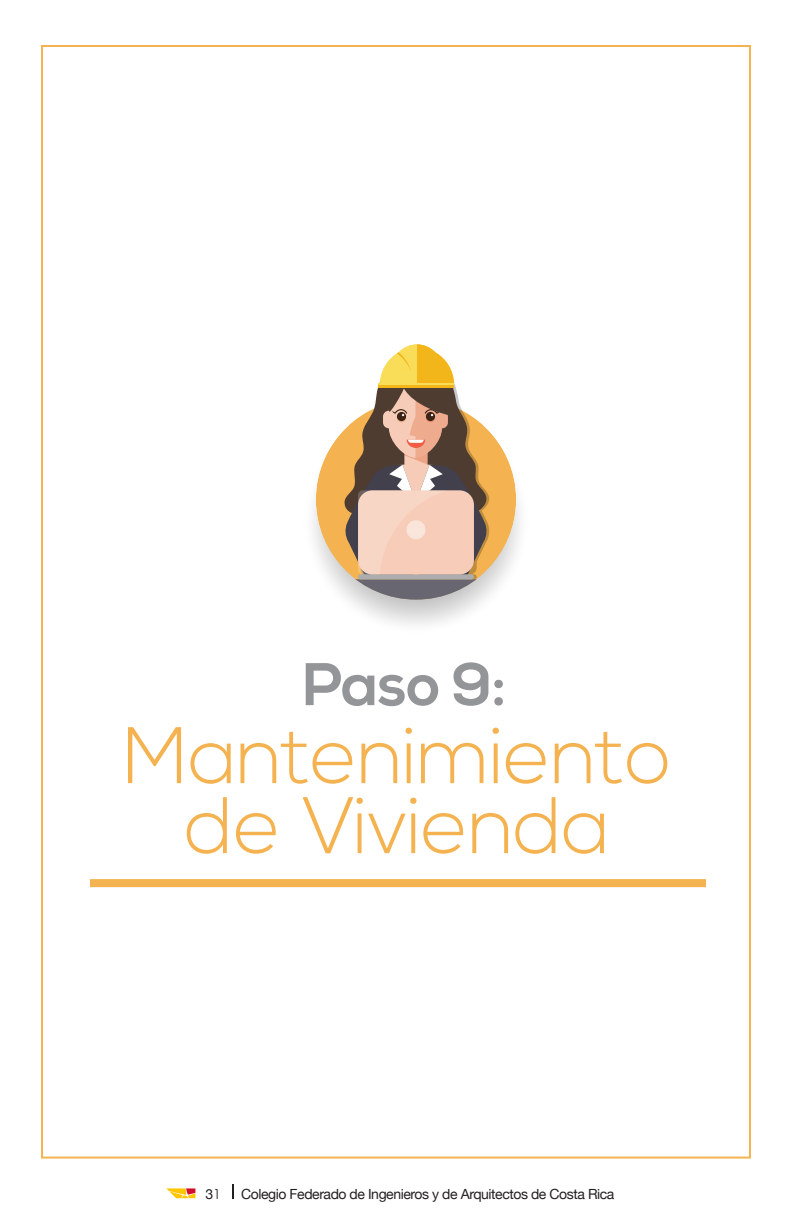
<style>
.page{position:relative;width:792px;height:1224px;background:#fff}
.page>*{position:absolute;margin:0;border:0;box-sizing:border-box;transform-origin:0 0}
.t1{font:300 80px/70px "Nexa";letter-spacing:-.01em;color:#f4b350;text-align:center}
.t2{font:700 60px "Nexa";color:#939598}
.t3{font:14px "Helvetica Neue";letter-spacing:-.03em;color:#231f20}
.s1{font-family:"Futura BT";font-weight:300}
</style>
<div class="page">
<svg style="left:233px;top:1185px;width:1px;height:14px"></svg>
<svg style="left:166px;top:1188px;width:29px;height:10px"></svg>
<div style="left:90px;top:879px;width:616px;height:8px;border:4px solid #f4b350"></div>
<svg style="left:304px;top:408px;width:224px;height:225px"></svg>
<svg style="left:316px;top:437px;width:200px;height:163px"></svg>
<svg style="left:338px;top:429px;width:166px;height:171px;background:#f1be70"></svg>
<svg style="left:335px;top:579px;width:166px;height:21px;background:#a4a2a7"></svg>
<div style="left:358px;top:574px;width:116px;height:5px;background:#adadae;border-radius:3px"></div>
<svg style="left:344px;top:344px;width:143px;height:234px"></svg>
<hr style="left:379px;top:383px;width:75px;height:3px;background:#f9dc57">
<hr style="left:379px;top:386px;width:75px;height:2px;background:#f2b61b">
<p class="t2" style="left:303px;top:650px;width:205px">Paso 9:</p>
<p class="t1" style="left:123px;top:724px;width:551px">Mantenimiento de Vivienda</p>
<p class="t3" style="left:205px;top:1184px;width:17px">3<span class="s1">1</span></p>
<p class="t3" style="left:241px;top:1184px;width:375px">Colegio Federado de Ingenieros y de Arquitectos de Costa Rica</p>
</div>
